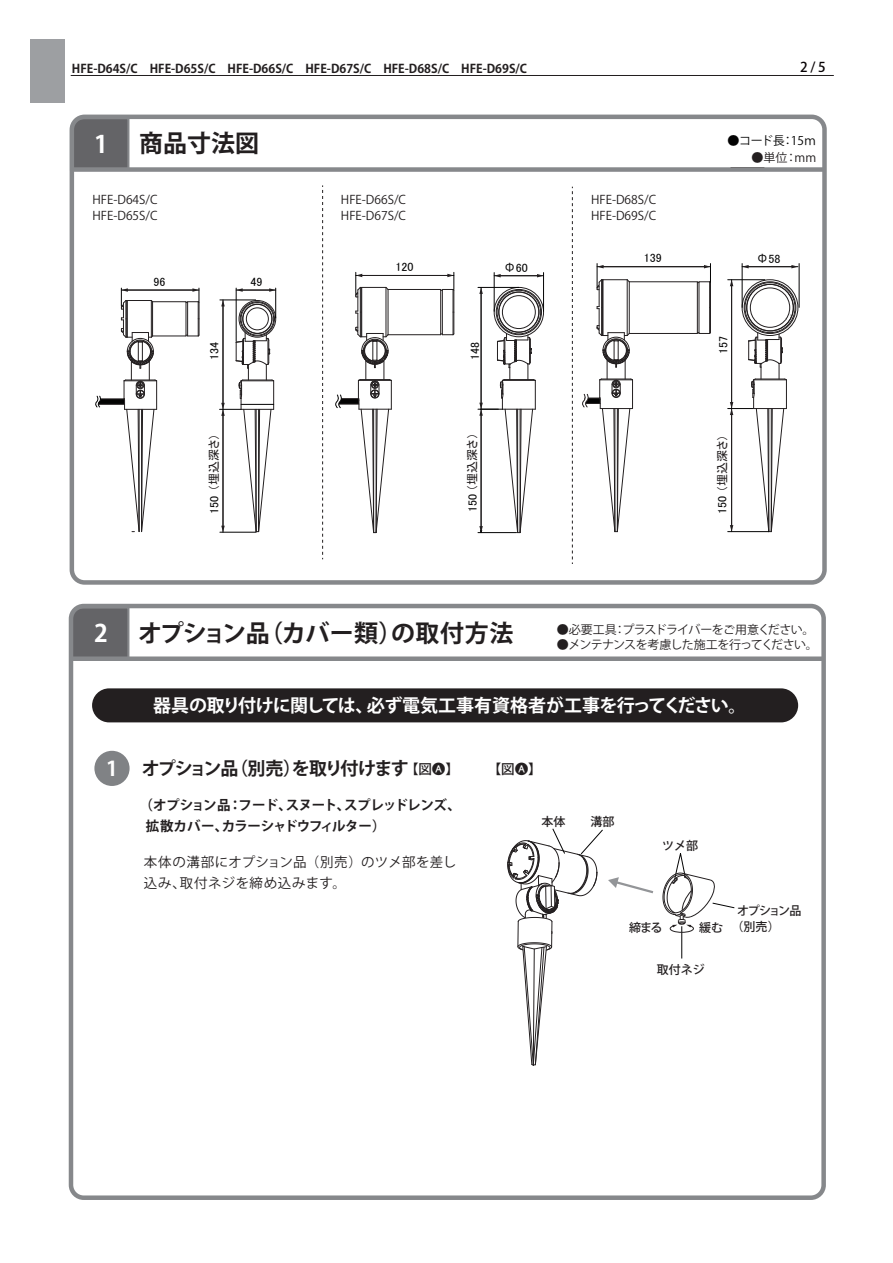
<style>
.page{position:relative;width:893px;height:1263px;background:#fff}
.page>*{position:absolute;margin:0;border:0;box-sizing:border-box;transform-origin:0 0}
.t1{font:700 24px "Koz Go Pro";color:#231f20}
.t2{font:700 24px "Koz Go Pro";color:#fff}
.t3{font:700 18px "Koz Go Pro";letter-spacing:-.02em;color:#fff}
.t4{font:700 18px "Koz Go Pro";letter-spacing:-.09em;color:#231f20}
.t5{font:700 13.5px/21px "Koz Go Pro";letter-spacing:-.045em;color:#231f20}
.t6{font:13.5px/21px "Koz Go Pro";letter-spacing:.03em;color:#231f20}
.t7{font:500 13.5px "Koz Go Pro";color:#231f20}
.t8{font:500 13.5px "Koz Go Pro";color:#080305}
.t9{font:12px "Koz Go Pro";color:#231f20}
.t10{font:700 12px "Koz Go Pro";color:#231f20}
.t11{font:12px "Koz Go Pro";letter-spacing:-.05em;color:#231f20}
.t12{font:12px "MS P Gothic";color:#231f20}
.t13{font:500 12px "Koz Go Pro";letter-spacing:-.005em;color:#231f20}
.t14{font:12px "MS P Gothic";color:#030303}
.t15{font:12px "Koz Go Pro";letter-spacing:-.02em;color:#030303}
.s1{color:#030303}
.s2{font-size:20.25px;color:#fff}
.s3{font-family:"Koz Go Pr 6 N";font-weight:400}
</style>
<div class="page">
<svg style="left:69px;top:120px;width:61px;height:52px;background:#69696c"></svg>
<div style="left:70px;top:115px;width:757px;height:470px;border:4px solid #86888b;border-radius:13px"></div>
<div style="left:71px;top:167px;width:752px;height:5px;background:#86888b"></div>
<div style="left:30px;top:39px;width:34px;height:64px;background:#9d9fa2"></div>
<hr style="left:71px;top:75px;width:763px;height:1px;background:#231f20">
<div style="left:74px;top:609px;width:56px;height:47px;background:#646467"></div>
<div style="left:69px;top:604px;width:757px;height:596px;border:4px solid #86888b;border-radius:13px"></div>
<div style="left:71px;top:656px;width:752px;height:5px;background:#86888b"></div>
<svg style="left:322px;top:185px;width:1px;height:374px"></svg>
<svg style="left:572px;top:187px;width:1px;height:377px"></svg>
<div style="left:92px;top:688px;width:706px;height:34px;background:#231f20;border-radius:17px"></div>
<div style="left:94px;top:751px;width:36px;height:35px;background:#808285;border-radius:50%"></div>
<svg style="left:507px;top:828px;width:147px;height:238px"></svg>
<hr style="left:681px;top:926px;width:1px;height:32px;background:#030303">
<svg style="left:662px;top:853px;width:73px;height:80px"></svg>
<hr style="left:388px;top:334px;width:53px;height:1px;background:#231f20">
<hr style="left:388px;top:289px;width:53px;height:1px;background:#231f20">
<hr style="left:440px;top:289px;width:1px;height:46px;background:#231f20">
<div style="left:502px;top:295px;width:33px;height:34px;border:1px solid #231f20;border-radius:50%"></div>
<div style="left:499px;top:292px;width:40px;height:40px;border:1px solid #231f20;border-radius:50%"></div>
<div style="left:497px;top:290px;width:44px;height:44px;border:1px solid #231f20;border-radius:50%"></div>
<div style="left:496px;top:289px;width:46px;height:46px;border:1px solid #231f20;border-radius:50%"></div>
<div style="left:498px;top:292px;width:41px;height:40px;border:1px solid #231f20;border-radius:50%"></div>
<div style="left:494px;top:287px;width:50px;height:50px;border:1px solid #231f20;border-radius:50%"></div>
<hr style="left:494px;top:273px;width:1px;height:38px;background:#030303">
<hr style="left:543px;top:273px;width:1px;height:38px;background:#030303">
<hr style="left:499px;top:275px;width:39px;height:1px;background:#231f20">
<svg style="left:494px;top:274px;width:7px;height:3px"></svg>
<svg style="left:537px;top:274px;width:6px;height:3px"></svg>
<hr style="left:361px;top:275px;width:88px;height:1px;background:#231f20">
<svg style="left:441px;top:272px;width:14px;height:63px"></svg>
<hr style="left:478px;top:287px;width:41px;height:1px;background:#030303">
<hr style="left:481px;top:293px;width:1px;height:111px;background:#231f20">
<svg style="left:479px;top:287px;width:4px;height:7px"></svg>
<svg style="left:478px;top:333px;width:58px;height:200px"></svg>
<svg style="left:335px;top:272px;width:57px;height:261px"></svg>
<hr style="left:629px;top:333px;width:68px;height:1px;background:#231f20">
<hr style="left:629px;top:281px;width:68px;height:1px;background:#231f20">
<div style="left:750px;top:288px;width:40px;height:40px;border:1px solid #231f20;border-radius:50%"></div>
<div style="left:746px;top:284px;width:48px;height:47px;border:1px solid #231f20;border-radius:50%"></div>
<div style="left:744px;top:282px;width:52px;height:52px;border:1px solid #231f20;border-radius:50%"></div>
<div style="left:742px;top:279px;width:56px;height:57px;border:1px solid #231f20;border-radius:50%"></div>
<svg style="left:785px;top:315px;width:6px;height:6px"></svg>
<hr style="left:742px;top:264px;width:1px;height:43px;background:#030303">
<hr style="left:799px;top:264px;width:1px;height:43px;background:#030303">
<hr style="left:747px;top:266px;width:46px;height:1px;background:#231f20">
<svg style="left:742px;top:265px;width:7px;height:3px"></svg>
<svg style="left:791px;top:265px;width:7px;height:3px"></svg>
<hr style="left:602px;top:266px;width:103px;height:1px;background:#231f20">
<svg style="left:697px;top:264px;width:14px;height:70px"></svg>
<svg style="left:582px;top:264px;width:51px;height:268px"></svg>
<hr style="left:728px;top:279px;width:37px;height:1px;background:#030303">
<hr style="left:731px;top:285px;width:1px;height:118px;background:#231f20">
<svg style="left:730px;top:280px;width:3px;height:6px"></svg>
<svg style="left:728px;top:333px;width:59px;height:199px"></svg>
<hr style="left:153px;top:336px;width:33px;height:1px;background:#231f20">
<hr style="left:153px;top:301px;width:33px;height:1px;background:#231f20">
<div style="left:246px;top:308px;width:23px;height:22px;border:1px solid #231f20;border-radius:50%"></div>
<div style="left:243px;top:304px;width:29px;height:30px;border:1px solid #231f20;border-radius:50%"></div>
<div style="left:241px;top:302px;width:33px;height:33px;border:1px solid #231f20;border-radius:50%"></div>
<div style="left:240px;top:301px;width:35px;height:35px;border:1px solid #231f20;border-radius:50%"></div>
<div style="left:242px;top:304px;width:30px;height:30px;border:1px solid #231f20;border-radius:50%"></div>
<div style="left:239px;top:300px;width:37px;height:37px;border:1px solid #231f20;border-radius:50%"></div>
<hr style="left:220px;top:300px;width:36px;height:1px;background:#030303">
<hr style="left:223px;top:305px;width:1px;height:99px;background:#231f20">
<svg style="left:221px;top:300px;width:4px;height:6px"></svg>
<hr style="left:220px;top:532px;width:36px;height:1px;background:#030303">
<svg style="left:220px;top:332px;width:54px;height:200px"></svg>
<hr style="left:241px;top:404px;width:33px;height:1px;background:#030303">
<hr style="left:236px;top:288px;width:1px;height:53px;background:#030303">
<hr style="left:275px;top:288px;width:1px;height:30px;background:#030303">
<svg style="left:236px;top:288px;width:40px;height:4px"></svg>
<hr style="left:127px;top:290px;width:67px;height:1px;background:#231f20">
<svg style="left:186px;top:288px;width:14px;height:49px"></svg>
<svg style="left:95px;top:288px;width:62px;height:244px"></svg>
<p class="t10" style="left:72px;top:60px;width:457px">HFE-D64S/C　HFE-D65S/C　HFE-D66S/C　HFE-D67S/C　HFE-D68S/C　HFE-D69S/C</p>
<p class="t8" style="left:800px;top:59px;width:27px">2 / 5</p>
<h1 class="t2" style="left:94px;top:128px;width:15px">1</h1>
<h1 class="t1" style="left:139px;top:127px;width:121px">商品寸法図</h1>
<p class="t15" style="left:727px;top:133px;width:90px">●コード長：15ｍ</p>
<p class="t9" style="left:751px;top:150px;width:66px">●単位：mm</p>
<p class="t9" style="left:92px;top:192px;width:67px">HFE-D64S/C</p>
<p class="t9" style="left:341px;top:192px;width:67px">HFE-D66S/C</p>
<p class="t9" style="left:591px;top:192px;width:67px">HFE-D68S/C</p>
<p class="t9" style="left:92px;top:208px;width:67px">HFE-D65S/C</p>
<p class="t9" style="left:341px;top:208px;width:67px">HFE-D67S/C</p>
<p class="t9" style="left:591px;top:208px;width:67px">HFE-D69S/C</p>
<p class="t14" style="left:153px;top:276px;width:13px">96</p>
<p class="t14" style="left:250px;top:276px;width:13px">49</p>
<p class="t14" style="left:208px;top:360px;width:19px;rotate:-90deg">134</p>
<p class="t12" style="left:208px;top:514px;width:82px;rotate:-90deg"><span class="s1">150</span> （埋込深さ）</p>
<p class="t14" style="left:396px;top:261px;width:19px">120</p>
<p class="t14" style="left:504px;top:261px;width:25px">Φ60</p>
<p class="t14" style="left:469px;top:359px;width:19px;rotate:-90deg">148</p>
<p class="t12" style="left:466px;top:512px;width:80px;rotate:-90deg"><span class="s1">150</span> （埋込深さ）</p>
<p class="t14" style="left:644px;top:252px;width:19px">139</p>
<p class="t14" style="left:756px;top:252px;width:25px">Φ58</p>
<p class="t14" style="left:717px;top:354px;width:19px;rotate:-90deg">157</p>
<p class="t12" style="left:716px;top:514px;width:81px;rotate:-90deg"><span class="s1">150</span> （埋込深さ）</p>
<h1 class="t2" style="left:94px;top:617px;width:15px">2</h1>
<h1 class="t1" style="left:138px;top:617px;width:377px">オプション品（カバー類）の取付方法</h1>
<p class="t11" style="left:557px;top:621px;width:259px">●必要工具：プラスドライバーをご用意ください。</p>
<p class="t11" style="left:557px;top:636px;width:263px">●メンテナンスを考慮した施工を行ってください。</p>
<h2 class="t3" style="left:153px;top:694px;width:595px">器具の取り付けに関しては、必ず電気工事有資格者が工事を行ってください。</h2>
<h2 class="t4" style="left:106px;top:756px;width:304px"><span class="s2">1</span> オプション品（別売）を取り付けます</h2>
<p class="t7" style="left:405px;top:760px;width:55px">【図<span class="s3">A</span>】</p>
<p class="t7" style="left:488px;top:761px;width:55px">【図<span class="s3">A</span>】</p>
<p class="t5" style="left:146px;top:795px;width:317px;text-indent:-6px">（オプション品：フード、スヌート、スプレッドレンズ、拡散カバー、カラーシャドウフィルター）</p>
<p class="t13" style="left:542px;top:814px;width:25px">本体</p>
<p class="t13" style="left:590px;top:814px;width:25px">溝部</p>
<p class="t6" style="left:144px;top:851px;width:314px">本体の溝部にオプション品（別売）のツメ部を差し込み、取付ネジを締め込みます。</p>
<p class="t13" style="left:662px;top:838px;width:37px">ツメ部</p>
<p class="t13" style="left:737px;top:903px;width:66px">オプション品</p>
<p class="t13" style="left:629px;top:920px;width:35px">締まる</p>
<p class="t13" style="left:699px;top:919px;width:82px">緩む （別売）</p>
<p class="t13" style="left:657px;top:962px;width:49px">取付ネジ</p>
</div>
